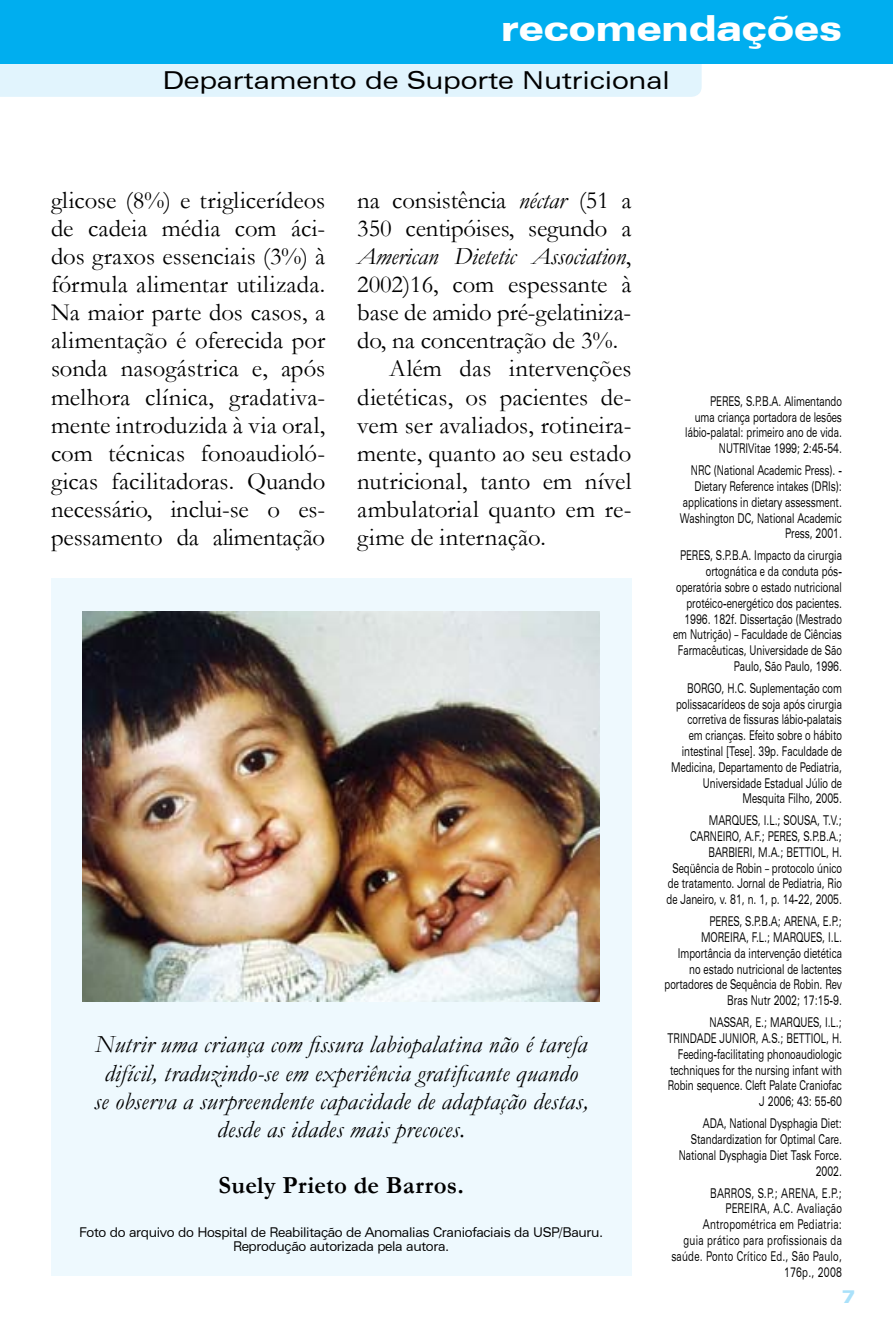
<style>
.page{position:relative;width:893px;height:1340px;background:#fff}
.page>*{position:absolute;margin:0;border:0;box-sizing:border-box;transform-origin:0 0}
.t1{font:900 expanded 36px "Zurich BT";color:#fff}
.t2{font:24.75px/28.1px "Garamond";letter-spacing:-.005em;color:#000;text-align:justify}
.t3{font:italic 24.75px/28.1px "Garamond";letter-spacing:.01em;color:#000;text-align:center}
.t4{font:expanded 24.75px "Zurich BT";letter-spacing:-.01em;color:#000}
.t5{font:700 24.75px "Garamond";letter-spacing:.015em;color:#000}
.t6{font:900 expanded 18px "Zurich BT";color:#aae1fa}
.t7{font:expanded 13.5px/15.8px "Zurich BT";color:#000;text-align:right;scale:.6 1}
.t8{font:expanded 13.5px/15.8px "Zurich BT";letter-spacing:.03em;color:#000;text-align:right;scale:.6 1}
.t9{font:expanded 13.5px/13.5px "Zurich BT";letter-spacing:-.03em;color:#000;text-align:center;scale:.85 1}
.s1{font-style:italic}
.s2{font-style:normal}
</style>
<div class="page">
<div style="left:51px;top:578px;width:580px;height:698px;background:#eef9fe"></div>
<div style="left:0;top:64px;width:702px;height:33px;background:#e1f4fd"></div>
<div style="left:0;top:0;width:893px;height:64px;background:#00aeef"></div>
<img style="left:83px;top:611px;width:517px;height:390px">
<h1 class="t1" style="left:501px;top:7px;width:342px">recomendações</h1>
<h2 class="t4" style="left:162px;top:66px;width:509px">Departamento de Suporte Nutricional</h2>
<p class="t2" style="left:51px;top:185px;width:276px">glicose (8%) e triglicerídeos de cadeia média com áci&shy;dos graxos essenciais (3%) à fórmula alimentar utilizada.<br>Na maior parte dos casos, a alimentação é oferecida por sonda nasogástrica e, após melhora clínica, gradativa&shy;mente introduzida à via oral, com técnicas fonoaudioló&shy;gicas facilitadoras. Quando necessário, inclui-se o es&shy;pessamento da alimentação</p>
<h2 class="t2" style="left:357px;top:185px;width:276px">na consistência <span class="s1">néctar</span> (51 a</h2>
<h2 class="t2" style="left:357px;top:213px;width:276px">350 centipóises, segundo a</h2>
<h2 class="t3" style="left:357px;top:241px;width:276px">American Dietetic Association<span class="s2">,</span></h2>
<h2 class="t2" style="left:357px;top:269px;width:276px">2002)16, com espessante à</h2>
<h2 class="t2" style="left:357px;top:298px;width:276px">base de amido pré-gelatiniza-</h2>
<h2 class="t2" style="left:357px;top:326px;width:262px">do, na concentração de 3%.</h2>
<h2 class="t2" style="left:389px;top:354px;width:244px">Além das intervenções</h2>
<h2 class="t2" style="left:357px;top:382px;width:276px">dietéticas, os pacientes de-</h2>
<h2 class="t2" style="left:357px;top:410px;width:276px">vem ser avaliados, rotineira-</h2>
<h2 class="t2" style="left:357px;top:438px;width:276px">mente, quanto ao seu estado</h2>
<h2 class="t2" style="left:357px;top:466px;width:276px">nutricional, tanto em nível</h2>
<h2 class="t2" style="left:357px;top:494px;width:276px">ambulatorial quanto em re-</h2>
<h2 class="t2" style="left:357px;top:522px;width:190px">gime de internação.</h2>
<h2 class="t3" style="left:94px;top:1029px;width:496px">Nutrir uma criança com fissura labiopalatina não é tarefa difícil, traduzindo-se em experiência gratificante quando<br>se observa a surpreendente capacidade de adaptação destas, desde as idades mais precoces.</h2>
<h2 class="t5" style="left:219px;top:1168px;width:247px">Suely Prieto de Barros.</h2>
<p class="t9" style="left:79px;top:1225px;width:618px">Foto do arquivo do Hospital de Reabilitação de Anomalias Craniofaciais da USP/Bauru.<br>Reprodução autorizada pela autora.</p>
<p class="t7" style="left:685px;top:393px;width:263px">PERES, S.P.B.A. Alimentando<br>uma criança portadora de lesões lábio-palatal: primeiro ano de vida.<br>NUTRIVitae 1999; 2:45-54.</p>
<p class="t7" style="left:680px;top:462px;width:272px">NRC (National Academic Press). -<br>Dietary Reference intakes (DRIs): applications in dietary assessment.<br>Washington DC, National Academic<br>Press, 2001.</p>
<p class="t7" style="left:673px;top:548px;width:283px">PERES, S.P.B.A. Impacto da cirurgia ortognática e da conduta pós&shy;operatória sobre o estado nutricional protéico-energético dos pacientes.<br>1996. 182f. Dissertação (Mestrado em Nutrição) – Faculdade de Ciências Farmacêuticas, Universidade de São Paulo, São Paulo, 1996.</p>
<p class="t7" style="left:671px;top:680px;width:286px">BORGO, H.C. Suplementação com polissacarídeos de soja após cirurgia corretiva de fissuras lábio-palatais em crianças. Efeito sobre o hábito intestinal [Tese]. 39p. Faculdade de Medicina, Departamento de Pediatria, Universidade Estadual Júlio de Mesquita Filho, 2005.</p>
<p class="t7" style="left:667px;top:812px;width:294px">MARQUES, I.L.; SOUSA, T.V.; CARNEIRO, A.F.; PERES, S.P.B.A.; BARBIERI, M.A.; BETTIOL, H.<br>Seqüência de Robin – protocolo único de tratamento. Jornal de Pediatria, Rio de Janeiro, v. 81, n. 1, p. 14-22, 2005.</p>
<p class="t7" style="left:665px;top:913px;width:297px">PERES, S.P.B.A; ARENA, E.P.;<br>MOREIRA, F.L.; MARQUES, I.L.<br>Importância da intervenção dietética no estado nutricional de lactentes portadores de Sequência de Robin. Rev<br>Bras Nutr 2002; 17:15-9.</p>
<p class="t7" style="left:668px;top:1014px;width:292px">NASSAR, E.; MARQUES, I.L.; TRINDADE JUNIOR, A.S.; BETTIOL, H.<br>Feeding-facilitating phonoaudiologic techniques for the nursing infant with Robin sequence. Cleft Palate Craniofac J 2006; 43: 55-60</p>
<p class="t7" style="left:679px;top:1115px;width:274px">ADA, National Dysphagia Diet:<br>Standardization for Optimal Care.<br>National Dysphagia Diet Task Force.<br>2002.</p>
<p class="t8" style="left:671px;top:1184px;width:286px">BARROS, S.P.; ARENA, E.P.;<br>PEREIRA, A.C. Avaliação<br>Antropométrica em Pediatria:<br>guia prático para profissionais da saúde. Ponto Crítico Ed., São Paulo,<br>176p., 2008</p>
<h3 class="t6" style="left:842px;top:1285px;width:15px">7</h3>
</div>
